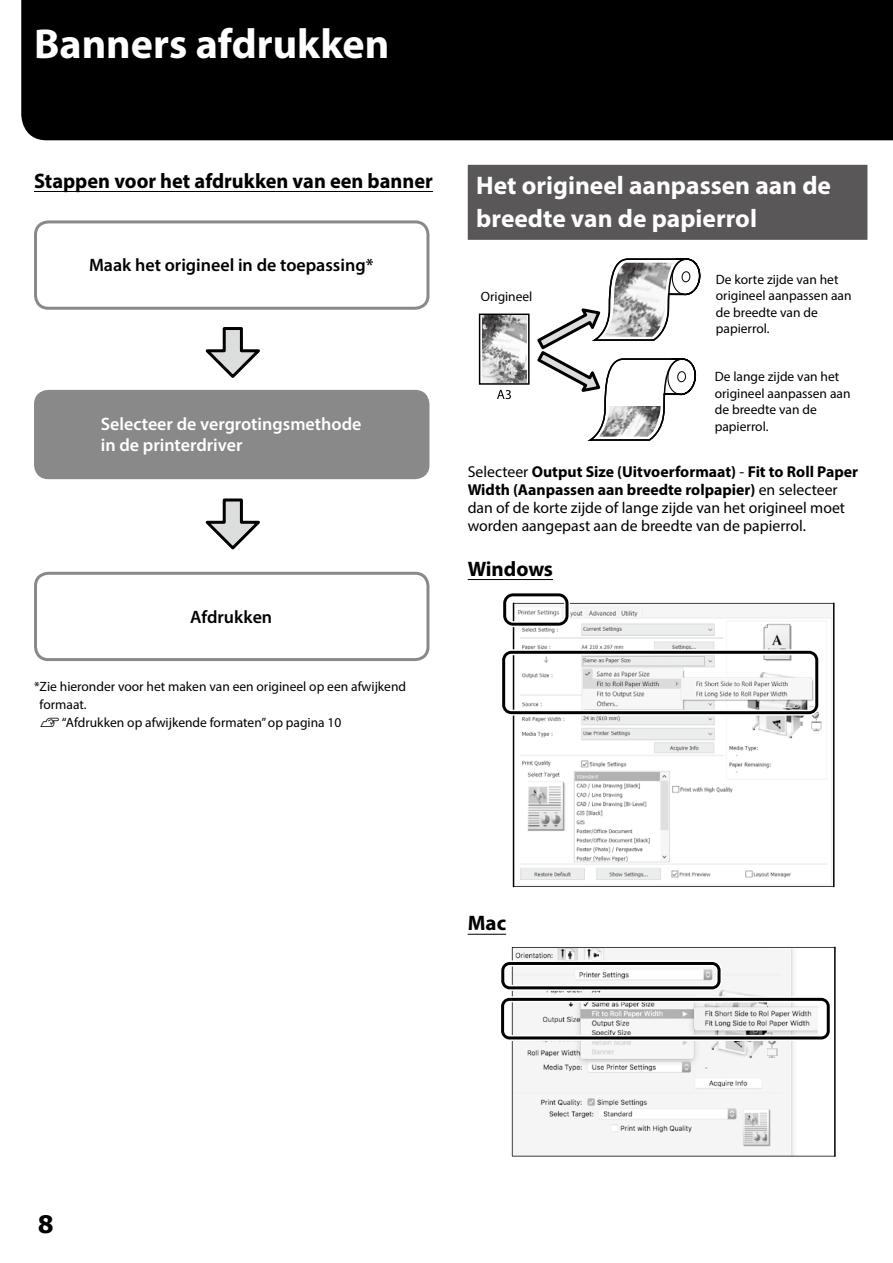
<style>
.page{position:relative;width:893px;height:1263px;background:#fff}
.page>*{position:absolute;margin:0;border:0;box-sizing:border-box;transform-origin:0 0}
.t1{font:700 42px "Myriad Pro";color:#fff}
.t2{font:700 25.5px/33px "Myriad Pro";color:#fff}
.t3{font:700 24px "Tahoma";color:#000}
.t4{font:700 21px "Myriad Pro";color:#000}
.t5{font:600 18px/21px "Myriad Pro";color:#fff}
.t6{font:600 18px "Myriad Pro";color:#000}
.t7{font:15.75px/18px "Myriad Pro";color:#000}
.t8{font:13.5px/16.5px "Myriad Pro";color:#000}
.s1{font-family:"TP Publication Group Icons 4 AAA"}
.s2{font-weight:700}
</style>
<div class="page">
<div style="left:21px;top:0;width:872px;height:140px;background:#000"></div>
<div style="left:468px;top:165px;width:399px;height:75px;background:#595757"></div>
<hr style="left:468px;top:579px;width:85px;height:1px;background:#000">
<hr style="left:468px;top:934px;width:38px;height:1px;background:#000">
<svg style="left:479px;top:314px;width:51px;height:71px"></svg>
<img style="left:482px;top:316px;width:44px;height:66px">
<svg style="left:537px;top:258px;width:163px;height:183px"></svg>
<svg style="left:497px;top:390px;width:14px;height:9px"></svg>
<img style="left:514px;top:627px;width:318px;height:259px">
<svg style="left:514px;top:886px;width:319px;height:1px"></svg>
<hr style="left:833px;top:602px;width:1px;height:285px;background:#000">
<hr style="left:513px;top:602px;width:1px;height:285px;background:#000">
<svg style="left:502px;top:649px;width:318px;height:69px"></svg>
<svg style="left:503px;top:593px;width:331px;height:34px"></svg>
<svg style="left:512px;top:947px;width:322px;height:209px;fill:#f5f5f6"></svg>
<hr style="left:834px;top:946px;width:2px;height:211px;background:#000">
<svg style="left:501px;top:960px;width:330px;height:84px"></svg>
<hr style="left:34px;top:191px;width:399px;height:1px;background:#000">
<div style="left:34px;top:220px;width:395px;height:90px;border:3px solid #898989;border-radius:13px"></div>
<div style="left:36px;top:391px;width:392px;height:87px;background:#898989;border-radius:13px"></div>
<div style="left:34px;top:390px;width:395px;height:89px;border:3px solid #898989;border-radius:13px"></div>
<div style="left:34px;top:572px;width:395px;height:89px;border:3px solid #898989;border-radius:13px"></div>
<svg style="left:205px;top:327px;width:55px;height:51px"></svg>
<svg style="left:205px;top:498px;width:55px;height:52px"></svg>
<h1 class="t1" style="left:34px;top:17px;width:357px">Banners afdrukken</h1>
<h3 class="t4" style="left:34px;top:167px;width:400px">Stappen voor het afdrukken van een banner</h3>
<h3 class="t6" style="left:89px;top:254px;width:286px">Maak het origineel in de toepassing*</h3>
<h3 class="t5" style="left:101px;top:413px;width:262px">Selecteer de vergrotingsmethode in de printerdriver</h3>
<h3 class="t6" style="left:190px;top:605px;width:83px">Afdrukken</h3>
<p class="t8" style="left:40px;top:678px;width:368px;line-height:18px;text-indent:-6px">*Zie hieronder voor het maken van een origineel op een afwijkend formaat.<br><span class="s1">U</span> “Afdrukken op afwijkende formaten” op pagina 10</p>
<h2 class="t2" style="left:476px;top:169px;width:356px">Het origineel aanpassen aan de breedte van de papierrol</h2>
<p class="t8" style="left:481px;top:288px;width:53px">Origineel</p>
<p class="t8" style="left:716px;top:271px;width:137px">De korte zijde van het origineel aanpassen aan de breedte van de papierrol.</p>
<p class="t8" style="left:715px;top:368px;width:137px">De lange zijde van het origineel aanpassen aan de breedte van de papierrol.</p>
<p class="t7" style="left:468px;top:462px;width:392px">Selecteer <span class="s2">Output Size (Uitvoerformaat)</span> - <span class="s2">Fit to Roll Paper Width (Aanpassen aan breedte rolpapier)</span> en selecteer dan of de korte zijde of lange zijde van het origineel moet worden aangepast aan de breedte van de papierrol.</p>
<h3 class="t4" style="left:468px;top:555px;width:87px">Windows</h3>
<h3 class="t4" style="left:468px;top:910px;width:40px">Mac</h3>
<h3 class="t3" style="left:38px;top:1207px;width:17px">8</h3>
</div>
